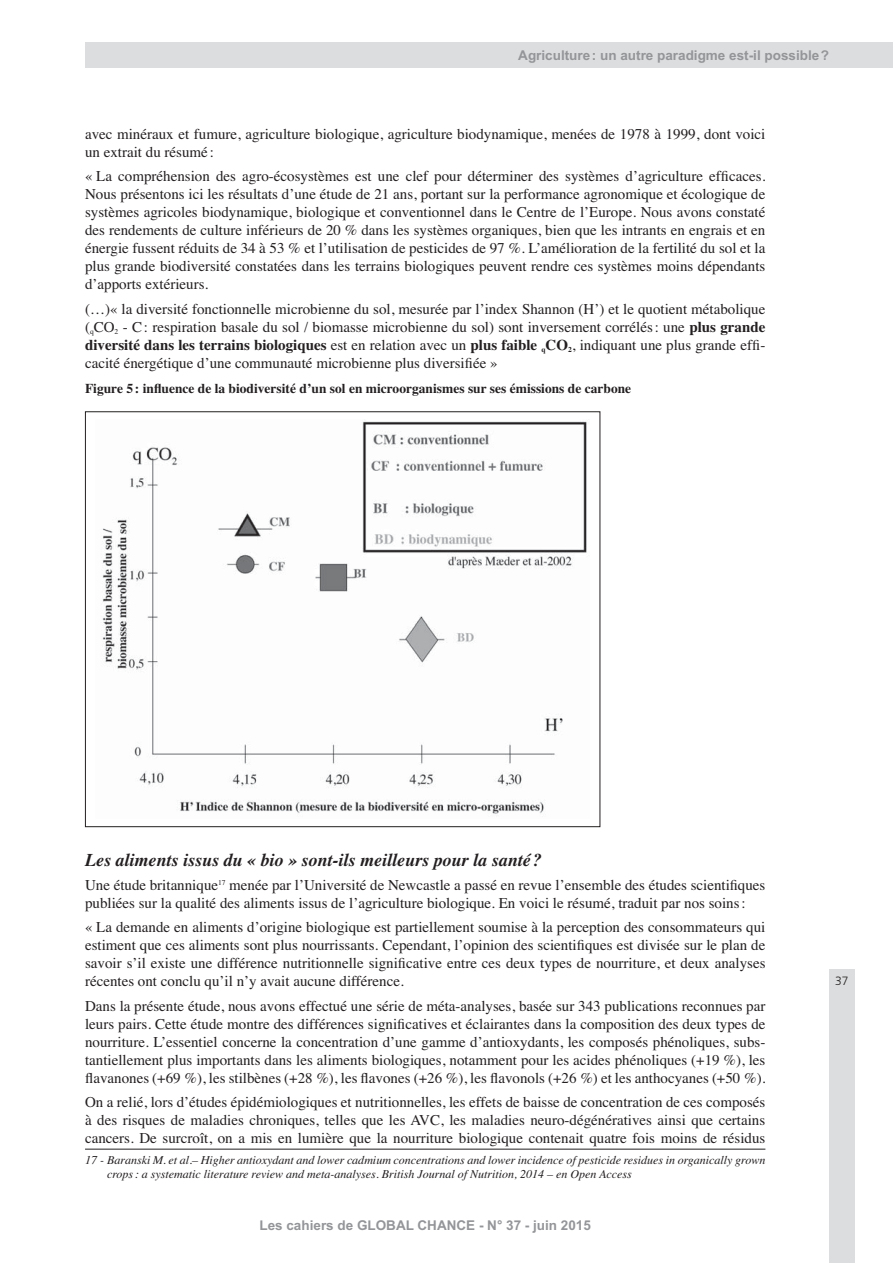
<style>
.page{position:relative;width:893px;height:1263px;background:#fff}
.page>*{position:absolute;margin:0;border:0;box-sizing:border-box;transform-origin:0 0}
.t1{font:italic 700 18px "Times";color:#231f20}
.t2{font:15px/18px "Times";color:#231f20;text-align:justify}
.t3{font:700 13.5px "Arial";color:#939598}
.t4{font:700 13.5px "Times";color:#231f20}
.t5{font:italic 12px/14.4px "Times";color:#231f20}
.t6{font:300 12px "Frutiger";color:#231f20}
.s1{font-weight:700}
</style>
<div class="page">
<div style="left:829px;top:969px;width:26px;height:294px;background:#dcddde"></div>
<div style="left:85px;top:43px;width:807px;height:25px;background:#dcddde"></div>
<img style="left:102px;top:421px;width:485px;height:393px">
<hr style="left:85px;top:1149px;width:680px;height:1px;background:#231f20">
<p class="t3" style="left:518px;top:47px;width:312px">Agriculture : un autre paradigme est-il possible ?</p>
<p class="t2" style="left:85px;top:123px;width:682px">avec minéraux et fumure, agriculture biologique, agriculture biodynamique, menées de 1978 à 1999, dont voici un extrait du résumé :</p>
<p class="t2" style="left:85px;top:166px;width:682px">« La compréhension des agro-écosystèmes est une clef pour déterminer des systèmes d’agriculture efficaces.<br>Nous présentons ici les résultats d’une étude de 21 ans, portant sur la performance agronomique et écologique de systèmes agricoles biodynamique, biologique et conventionnel dans le Centre de l’Europe. Nous avons constaté des rendements de culture inférieurs de 20 % dans les systèmes organiques, bien que les intrants en engrais et en énergie fussent réduits de 34 à 53 % et l’utilisation de pesticides de 97 %. L’amélioration de la fertilité du sol et la plus grande biodiversité constatées dans les terrains biologiques peuvent rendre ces systèmes moins dépendants d’apports extérieurs.</p>
<p class="t2" style="left:85px;top:298px;width:682px">(…)« la diversité fonctionnelle microbienne du sol, mesurée par l’index Shannon (H’) et le quotient métabolique (<sub>q</sub>CO<sub>2</sub> - C : respiration basale du sol / biomasse microbienne du sol) sont inversement corrélés : une <span class="s1">plus grande diversité dans les terrains biologiques</span> est en relation avec un <span class="s1">plus faible</span> <sub>q</sub><span class="s1">CO</span><sub>2</sub>, indiquant une plus grande effi&shy;cacité énergétique d’une communauté microbienne plus diversifiée »</p>
<p class="t4" style="left:85px;top:376px;width:548px">Figure 5 : influence de la biodiversité d’un sol en microorganismes sur ses émissions de carbone</p>
<p class="t1" style="left:85px;top:843px;width:458px">Les aliments issus du « bio » sont-ils meilleurs pour la santé ?</p>
<p class="t2" style="left:85px;top:875px;width:682px">Une étude britannique<sup>17</sup> menée par l’Université de Newcastle a passé en revue l’ensemble des études scientifiques publiées sur la qualité des aliments issus de l’agriculture biologique. En voici le résumé, traduit par nos soins :</p>
<p class="t2" style="left:85px;top:917px;width:682px">« La demande en aliments d’origine biologique est partiellement soumise à la perception des consommateurs qui estiment que ces aliments sont plus nourrissants. Cependant, l’opinion des scientifiques est divisée sur le plan de savoir s’il existe une différence nutritionnelle significative entre ces deux types de nourriture, et deux analyses récentes ont conclu qu’il n’y avait aucune différence.</p>
<p class="t2" style="left:85px;top:995px;width:682px">Dans la présente étude, nous avons effectué une série de méta-analyses, basée sur 343 publications reconnues par leurs pairs. Cette étude montre des différences significatives et éclairantes dans la composition des deux types de nourriture. L’essentiel concerne la concentration d’une gamme d’antioxydants, les composés phénoliques, subs&shy;tantiellement plus importants dans les aliments biologiques, notamment pour les acides phénoliques (+19 %), les flavanones (+69 %), les stilbènes (+28 %), les flavones (+26 %), les flavonols (+26 %) et les anthocyanes (+50 %).</p>
<p class="t2" style="left:85px;top:1092px;width:682px">On a relié, lors d’études épidémiologiques et nutritionnelles, les effets de baisse de concentration de ces composés à des risques de maladies chroniques, telles que les AVC, les maladies neuro-dégénératives ainsi que certains cancers. De surcroît, on a mis en lumière que la nourriture biologique contenait quatre fois moins de résidus</p>
<p class="t5" style="left:107px;top:1151px;width:660px;text-indent:-22px">17 - Baranski M. et al.– Higher antioxydant and lower cadmium concentrations and lower incidence of pesticide residues in organically grown crops : a systematic literature review and meta-analyses. British Journal of Nutrition, 2014 – en Open Access</p>
<p class="t3" style="left:259px;top:1217px;width:333px">Les cahiers de GLOBAL CHANCE - N° 37 - juin 2015</p>
<p class="t6" style="left:835px;top:974px;width:15px">37</p>
</div>
